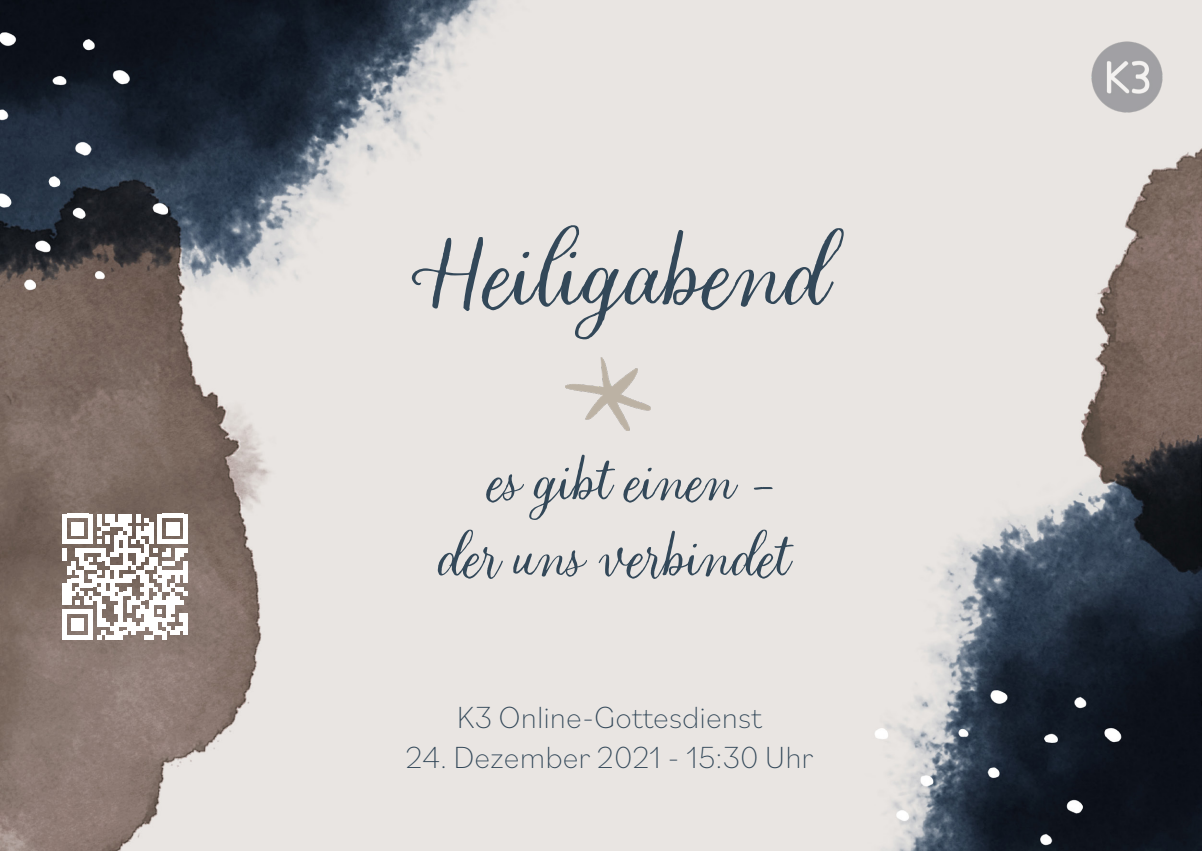
<style>
.page{position:relative;width:1202px;height:851px;background:#fff}
.page>*{position:absolute;margin:0;border:0;box-sizing:border-box;transform-origin:0 0}
.t1{font:114px "Looking Flowers Script";color:#334859}
.t2{font:68px "Looking Flowers Script";color:#334859}
.t3{font:200 32px "Bilo";color:#334859}
</style>
<div class="page">
<img style="left:0;top:0;width:1202px;height:850px">
<img style="left:1091px;top:41px;width:72px;height:71px">
<img style="left:565px;top:357px;width:85px;height:73px">
<div style="left:62px;top:513px;width:5px;height:9px;background:#fff"></div>
<div style="left:62px;top:522px;width:5px;height:9px;background:#fff"></div>
<div style="left:62px;top:531px;width:5px;height:13px;background:#fff"></div>
<div style="left:62px;top:548px;width:5px;height:13px;background:#fff"></div>
<div style="left:62px;top:583px;width:5px;height:21px;background:#fff"></div>
<div style="left:62px;top:609px;width:5px;height:30px;background:#fff"></div>
<svg style="left:67px;top:513px;width:121px;height:126px"></svg>
<hr style="left:184px;top:613px;width:4px;height:22px;background:#fff">
<p class="t1" style="left:412px;top:197px;width:416px">Heiligabend</p>
<p class="t2" style="left:486px;top:435px;width:295px">es gibt einen -</p>
<p class="t2" style="left:436px;top:511px;width:353px">der uns verbindet</p>
<p class="t3" style="left:457px;top:695px;width:307px">K3 Online-Gottesdienst</p>
<p class="t3" style="left:405px;top:735px;width:409px">24. Dezember 2021 - 15:30 Uhr</p>
</div>
